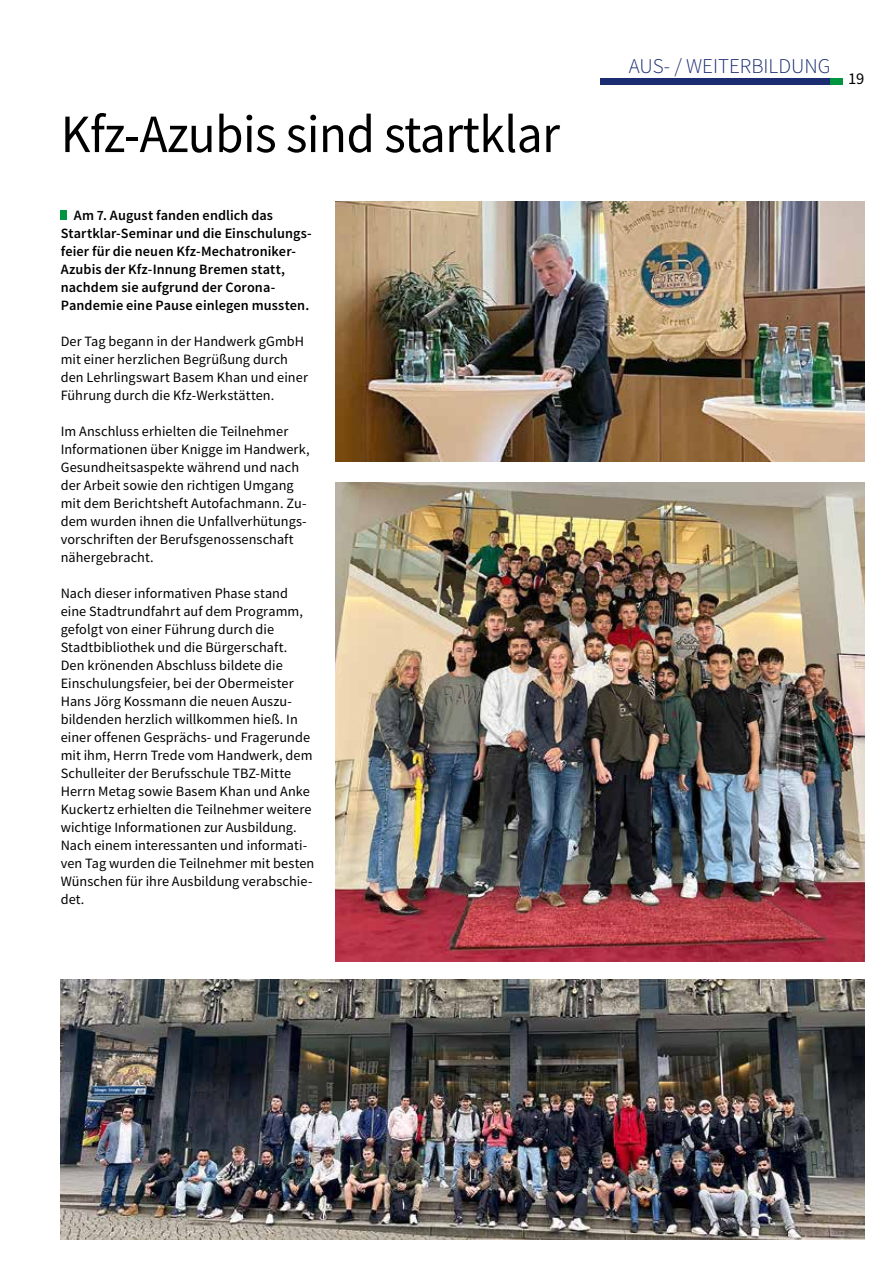
<style>
.page{position:relative;width:893px;height:1263px;background:#fff}
.page>*{position:absolute;margin:0;border:0;box-sizing:border-box;transform-origin:0 0}
.t1{font:54px "Source Sans Pro";letter-spacing:-.01em;color:#000;scale:.95 1}
.t2{font:300 21px "Source Sans Pro";color:#1b2d70}
.t3{font:16.5px "Source Sans Pro";color:#000}
.t4{font:14.25px/18px "Source Sans Pro";letter-spacing:.005em;color:#000}
.t5{font:600 14.25px/18px "Source Sans Pro";letter-spacing:.005em;color:#000}
</style>
<div class="page">
<div style="left:601px;top:78px;width:242px;height:6px;background:#1b2d70"></div>
<div style="left:830px;top:78px;width:13px;height:6px;background:#009641"></div>
<img style="left:336px;top:483px;width:528px;height:479px">
<div style="left:61px;top:210px;width:6px;height:10px;background:#009641"></div>
<img style="left:61px;top:980px;width:803px;height:259px">
<img style="left:336px;top:202px;width:528px;height:259px">
<p class="t1" style="left:61px;top:100px;width:527px">Kfz-Azubis sind startklar</p>
<p class="t5" style="left:61px;top:206px;width:252px;text-indent:13px">Am 7. August fanden endlich das Startklar-Seminar und die Einschulungs&shy;feier für die neuen Kfz-Mechatroniker-Azubis der Kfz-Innung Bremen statt, nachdem sie aufgrund der Corona-Pandemie eine Pause einlegen mussten.</p>
<p class="t4" style="left:61px;top:332px;width:249px">Der Tag begann in der Handwerk gGmbH mit einer herzlichen Begrüßung durch den Lehrlingswart Basem Khan und einer Führung durch die Kfz-Werkstätten.</p>
<p class="t4" style="left:61px;top:422px;width:250px">Im Anschluss erhielten die Teilnehmer Informationen über Knigge im Handwerk, Gesundheitsaspekte während und nach der Arbeit sowie den richtigen Umgang mit dem Berichtsheft Autofachmann. Zu&shy;dem wurden ihnen die Unfallverhütungs&shy;vorschriften der Berufsgenossenschaft nähergebracht.</p>
<p class="t4" style="left:61px;top:584px;width:255px">Nach dieser informativen Phase stand eine Stadtrundfahrt auf dem Programm, gefolgt von einer Führung durch die Stadtbibliothek und die Bürgerschaft.<br>Den krönenden Abschluss bildete die Einschulungsfeier, bei der Obermeister Hans Jörg Kossmann die neuen Auszu&shy;bildenden herzlich willkommen hieß. In einer offenen Gesprächs- und Fragerunde mit ihm, Herrn Trede vom Handwerk, dem Schulleiter der Berufsschule TBZ-Mitte Herrn Metag sowie Basem Khan und Anke Kuckertz erhielten die Teilnehmer weitere wichtige Informationen zur Ausbildung.<br>Nach einem interessanten und informati&shy;ven Tag wurden die Teilnehmer mit besten Wünschen für ihre Ausbildung verabschie&shy;det.</p>
<p class="t2" style="left:629px;top:53px;width:203px">AUS- / WEITERBILDUNG</p>
<p class="t3" style="left:848px;top:68px;width:18px">19</p>
</div>
